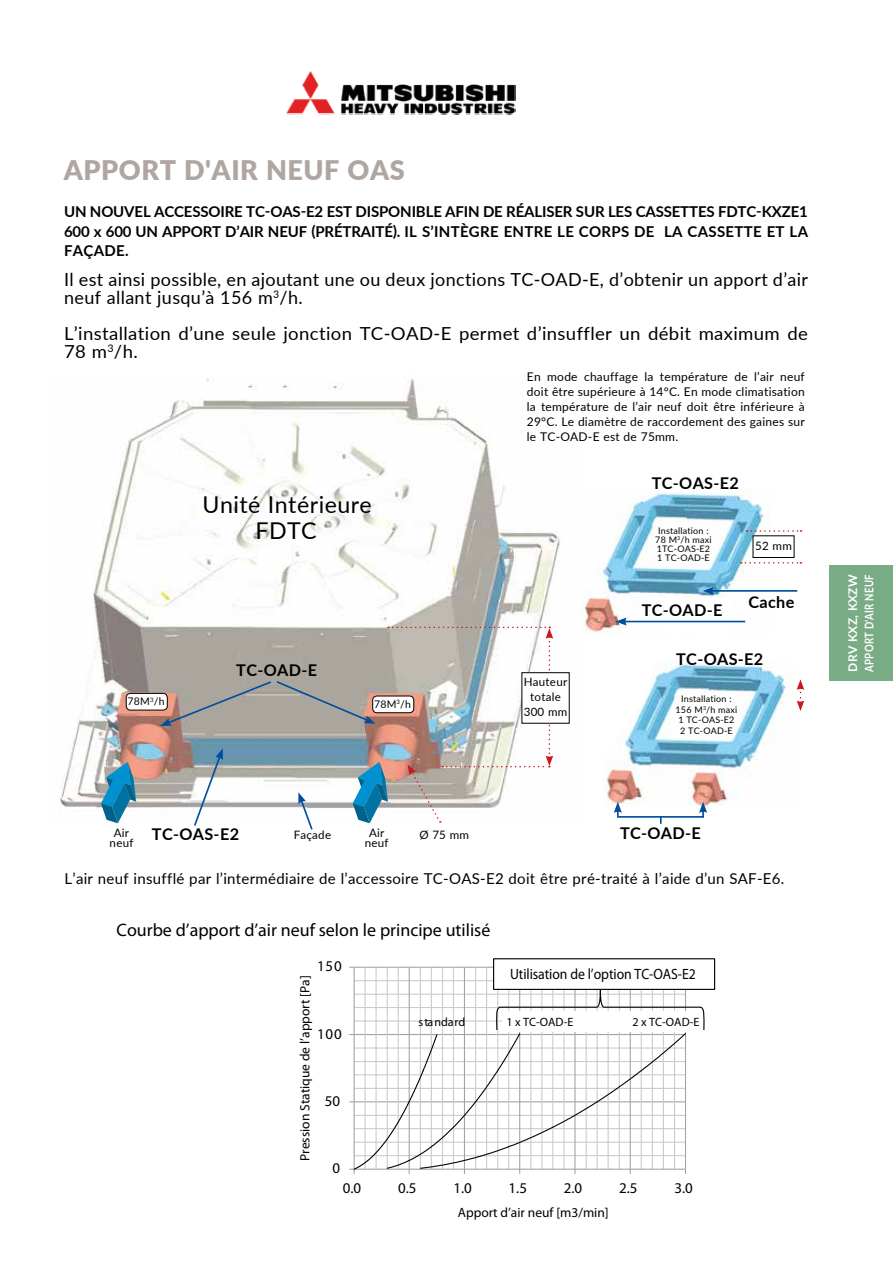
<style>
.page{position:relative;width:893px;height:1263px;background:#fff}
.page>*{position:absolute;margin:0;border:0;box-sizing:border-box;transform-origin:0 0}
.t1{font:900 27px "Lato";letter-spacing:.02em;color:#b0a6a1}
.t2{font:23.1px/26px "Lato";letter-spacing:.02em;color:#000;text-align:center}
.t3{font:18px/18px "Lato";letter-spacing:.02em;color:#000}
.t4{font:700 18px "Helvetica Neue LT Std";color:#000}
.t5{font:700 16.2px "Lato";letter-spacing:.02em;color:#000}
.t6{font:700 15px/19.5px "Lato";letter-spacing:.02em;color:#000;text-align:justify}
.t7{font:15px "Lato";letter-spacing:.02em;color:#000}
.t8{font:15px "Helvetica";letter-spacing:-.005em;color:#000}
.t9{font:15px "Helvetica";letter-spacing:-.005em;color:#000;scale:.92 1}
.t10{font:13.5px "Helvetica";color:#000}
.t11{font:12px/15px "Lato";letter-spacing:.02em;color:#000;text-align:justify}
.t12{font:12px "Helvetica";color:#000}
.t13{font:700 12px/16.5px "Lato";letter-spacing:.02em;color:#fff}
.t14{font:11.55px/14.9px "Lato";letter-spacing:.02em;color:#000;text-align:center}
.t15{font:10.5px "Lato";letter-spacing:.02em;color:#000}
.t16{font:9px/9px "Lato";letter-spacing:.02em;color:#000;text-align:center}
</style>
<div class="page">
<div style="left:829px;top:565px;width:64px;height:116px;background:#79ab85"></div>
<img style="left:286px;top:71px;width:230px;height:44px">
<img style="left:59px;top:378px;width:511px;height:430px">
<div style="left:522px;top:673px;width:47px;height:50px;background:#fff"></div>
<svg style="left:101px;top:762px;width:35px;height:61px"></svg>
<svg style="left:160px;top:627px;width:393px;height:203px"></svg>
<div style="left:126px;top:693px;width:41px;height:17px;background:#fff;border-radius:4px"></div>
<div style="left:126px;top:693px;width:42px;height:17px;border:1px solid #000;border-radius:4px"></div>
<div style="left:373px;top:696px;width:41px;height:17px;background:#fff;border-radius:4px"></div>
<div style="left:372px;top:696px;width:42px;height:17px;border:1px solid #000;border-radius:4px"></div>
<svg style="left:797px;top:679px;width:7px;height:32px"></svg>
<img style="left:581px;top:489px;width:189px;height:144px">
<img style="left:603px;top:662px;width:190px;height:144px">
<hr style="left:711px;top:590px;width:86px;height:2px;background:#004f9f">
<svg style="left:703px;top:587px;width:11px;height:8px"></svg>
<svg style="left:746px;top:530px;width:55px;height:2px"></svg>
<svg style="left:741px;top:562px;width:60px;height:1px"></svg>
<div style="left:753px;top:536px;width:41px;height:21px;background:#fff"></div>
<div style="left:753px;top:535px;width:41px;height:23px;border:1px solid #000"></div>
<div style="left:665px;top:598px;width:67px;height:36px;background:#fff"></div>
<hr style="left:624px;top:621px;width:121px;height:1px;background:#004f9f">
<svg style="left:615px;top:617px;width:12px;height:9px"></svg>
<svg style="left:660px;top:818px;width:2px;height:6px"></svg>
<hr style="left:618px;top:816px;width:86px;height:2px;background:#004f9f">
<svg style="left:614px;top:802px;width:8px;height:16px"></svg>
<svg style="left:699px;top:802px;width:8px;height:16px"></svg>
<hr style="left:354px;top:980px;width:331px;height:1px;background:#cacac9">
<hr style="left:354px;top:967px;width:331px;height:1px;background:#a2a2a2">
<hr style="left:365px;top:967px;width:1px;height:202px;background:#cacac9">
<hr style="left:376px;top:967px;width:1px;height:202px;background:#cacac9">
<hr style="left:387px;top:967px;width:1px;height:202px;background:#cacac9">
<hr style="left:398px;top:967px;width:1px;height:202px;background:#cacac9">
<hr style="left:420px;top:967px;width:1px;height:202px;background:#cacac9">
<hr style="left:431px;top:967px;width:1px;height:202px;background:#cacac9">
<hr style="left:442px;top:967px;width:1px;height:202px;background:#cacac9">
<hr style="left:453px;top:967px;width:1px;height:202px;background:#cacac9">
<hr style="left:475px;top:967px;width:1px;height:202px;background:#cacac9">
<hr style="left:486px;top:967px;width:1px;height:202px;background:#cacac9">
<hr style="left:409px;top:967px;width:1px;height:202px;background:#a2a2a2">
<hr style="left:464px;top:967px;width:1px;height:202px;background:#a2a2a2">
<hr style="left:354px;top:967px;width:1px;height:202px;background:#a2a2a2">
<div style="left:494px;top:959px;width:221px;height:30px;background:#fff"></div>
<div style="left:493px;top:958px;width:222px;height:32px;border:1px solid #000"></div>
<svg style="left:349px;top:989px;width:357px;height:185px"></svg>
<div style="left:502px;top:1011px;width:196px;height:20px;background:#fff"></div>
<h1 class="t1" style="left:64px;top:150px;width:342px">APPORT D'AIR NEUF OAS</h1>
<p class="t6" style="left:64px;top:201px;width:745px">UN NOUVEL ACCESSOIRE TC-OAS-E2 EST DISPONIBLE AFIN DE RÉALISER SUR LES CASSETTES FDTC-KXZE1<br>600 x 600 UN APPORT D’AIR NEUF (PRÉTRAITÉ). IL S’INTÈGRE ENTRE LE CORPS DE LA CASSETTE ET LA FAÇADE.</p>
<h3 class="t3" style="left:64px;top:269px;width:745px">Il est ainsi possible, en ajoutant une ou deux jonctions TC-OAD-E, d’obtenir un apport d’air neuf allant jusqu’à 156 m<sup>3</sup>/h.</h3>
<h3 class="t3" style="left:64px;top:323px;width:745px">L’installation d’une seule jonction TC-OAD-E permet d’insuffler un débit maximum de<br>78 m<sup>3</sup>/h.</h3>
<h2 class="t2" style="left:203px;top:490px;width:171px">Unité Intérieure<br>FDTC</h2>
<h3 class="t5" style="left:236px;top:658px;width:82px">TC-OAD-E</h3>
<p class="t15" style="left:128px;top:694px;width:39px">78M<sup>3</sup>/h</p>
<p class="t15" style="left:374px;top:696px;width:39px">78M<sup>3</sup>/h</p>
<p class="t11" style="left:527px;top:368px;width:279px">En mode chauffage la température de l’air neuf doit être supérieure à 14°C. En mode climatisation la température de l’air neuf doit être inférieure à 29°C. Le diamètre de raccordement des gaines sur le TC-OAD-E est de 75mm.</p>
<h3 class="t5" style="left:652px;top:471px;width:89px">TC-OAS-E2</h3>
<p class="t16" style="left:655px;top:526px;width:58px">Installation :<br>78 M<sup>3</sup>/h maxi<br>1TC-OAS-E2<br>1 TC-OAD-E</p>
<h3 class="t5" style="left:642px;top:598px;width:82px">TC-OAD-E</h3>
<p class="t14" style="left:755px;top:538px;width:38px">52 mm</p>
<h3 class="t5" style="left:748px;top:590px;width:47px">Cache</h3>
<p class="t14" style="left:524px;top:674px;width:45px">Hauteur totale<br>300 mm</p>
<h3 class="t5" style="left:676px;top:647px;width:89px">TC-OAS-E2</h3>
<p class="t16" style="left:676px;top:693px;width:63px;line-height:10.5px">Installation :<br>156 M<sup>3</sup>/h maxi<br>1 TC-OAS-E2<br>2 TC-OAD-E</p>
<p class="t14" style="left:114px;top:825px;width:17px">Air</p>
<h3 class="t5" style="left:620px;top:821px;width:82px">TC-OAD-E</h3>
<p class="t14" style="left:110px;top:835px;width:25px">neuf</p>
<p class="t14" style="left:365px;top:827px;width:25px;line-height:9.9px">Air neuf</p>
<h3 class="t5" style="left:152px;top:822px;width:89px">TC-OAS-E2</h3>
<p class="t14" style="left:294px;top:827px;width:39px">Façade</p>
<p class="t14" style="left:419px;top:827px;width:51px">Ø 75 mm</p>
<p class="t7" style="left:65px;top:868px;width:721px">L’air neuf insufflé par l’intermédiaire de l’accessoire TC-OAS-E2 doit être pré-traité à l’aide d’un SAF-E6.</p>
<h3 class="t4" style="left:117px;top:919px;width:375px">Courbe d’apport d’air neuf selon le principe utilisé</h3>
<p class="t8" style="left:317px;top:957px;width:26px">150</p>
<p class="t10" style="left:297px;top:1161px;width:187px;rotate:-90deg">Pression Statique de l’apport [Pa]</p>
<p class="t8" style="left:317px;top:1024px;width:26px">100</p>
<p class="t8" style="left:325px;top:1092px;width:17px">50</p>
<p class="t8" style="left:332px;top:1159px;width:9px">0</p>
<p class="t9" style="left:510px;top:965px;width:204px">Utilisation de l’option TC-OAS-E2</p>
<p class="t12" style="left:418px;top:1014px;width:48px">standard</p>
<p class="t12" style="left:506px;top:1015px;width:68px">1 x TC-OAD-E</p>
<p class="t12" style="left:632px;top:1015px;width:68px">2 x TC-OAD-E</p>
<p class="t8" style="left:343px;top:1178px;width:20px">0.0</p>
<p class="t8" style="left:398px;top:1178px;width:20px">0.5</p>
<p class="t8" style="left:453px;top:1178px;width:20px">1.0</p>
<p class="t8" style="left:509px;top:1178px;width:20px">1.5</p>
<p class="t8" style="left:564px;top:1178px;width:20px">2.0</p>
<p class="t8" style="left:619px;top:1178px;width:20px">2.5</p>
<p class="t8" style="left:674px;top:1178px;width:20px">3.0</p>
<p class="t10" style="left:458px;top:1204px;width:153px">Apport d’air neuf [m3/min]</p>
<p class="t13" style="left:844px;top:671px;width:98px;rotate:-90deg">DRV KXZ, KXZW<br>APPORT D'AIR NEUF</p>
</div>
